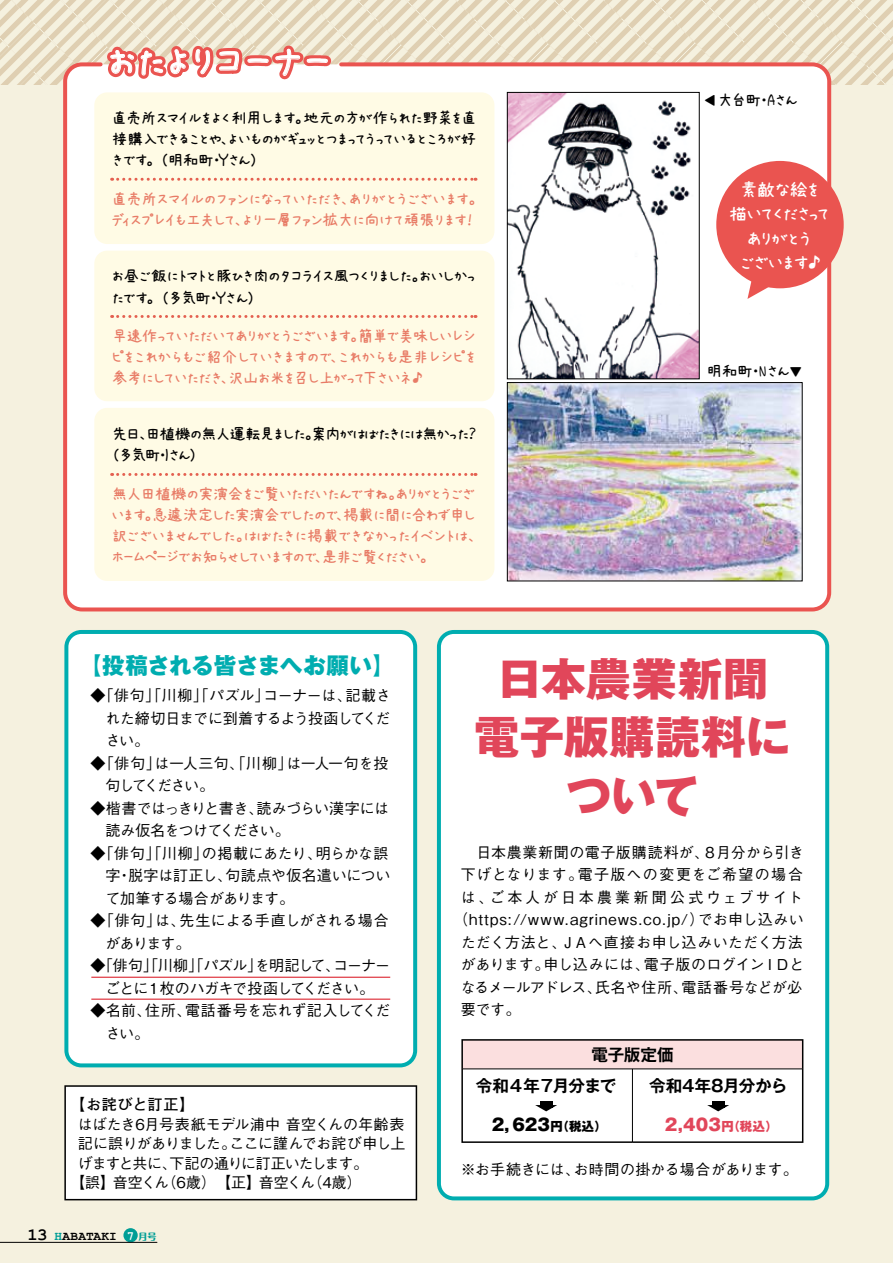
<style>
.page{position:relative;width:893px;height:1263px;background:#f5f1df}
.page>*{position:absolute;margin:0;border:0;box-sizing:border-box;transform-origin:0 0}
.t1{font:800 45px/58.5px "Gothic MB101 Pro";letter-spacing:.005em;color:#e1465a;text-align:center}
.t2{font:40.5px "AP Japanesefont";letter-spacing:-.06em;color:#fff}
.t3{font:800 22.5px "Gothic MB101 Pro";letter-spacing:-.005em;color:#00adb0}
.t4{font:19.95px/24.2px "AP Japanesefont";letter-spacing:-.11em;color:#fff;text-align:center}
.t5{font:700 17.25px "Courier New";color:#000}
.t6{font:16.5px/21px "AP Japanesefont";letter-spacing:-.08em;color:#e87b66}
.t7{font:16.5px/21px "AP Japanesefont";letter-spacing:-.105em;color:#000}
.t8{font:700 16.5px "Gothic MB101 Pro De";letter-spacing:-.02em;color:#000}
.t9{font:800 16.5px "Gothic MB101 Pro";color:#000}
.t10{font:800 16.5px "Gothic MB101 Pro";color:#e1465a}
.t11{font:500 15px/22.5px "Gothic BBB Pr 6 N";letter-spacing:-.01em;color:#000;text-align:right}
.t12{font:500 15px/22.5px "Gothic BBB Pr 6 N";letter-spacing:.055em;color:#000}
.t13{font:500 15px/22.5px "Gothic BBB Pr 6 N";letter-spacing:-.07em;color:#000}
.t14{font:500 15px/22.5px "Gothic BBB Pr 6 N";letter-spacing:.045em;color:#000;text-align:right}
.t15{font:500 15px/22.5px "Gothic BBB Pr 6 N";letter-spacing:.165em;color:#000}
.t16{font:500 15px/22.5px "Gothic BBB Pr 6 N";letter-spacing:-.05em;color:#000}
.t17{font:500 15px "Gothic BBB Pr 6 N";letter-spacing:-.045em;color:#000}
.t18{font:500 15px "Gothic BBB Pr 6 N";letter-spacing:-.06em;color:#000}
.t19{font:500 15px/22.5px "Gothic BBB Pr 6 N";letter-spacing:-.1em;color:#000}
.t20{font:500 15px "Gothic BBB Pr 6 N";letter-spacing:-.035em;color:#000}
.t21{font:700 15px "Futo Go B101 Pr 6 N";letter-spacing:.05em;color:#000}
.t22{font:500 15px "Gothic BBB Pr 6 N";letter-spacing:.015em;color:#000}
.t23{font:700 12.75px "Courier New";letter-spacing:.02em;color:#000}
.t24{font:700 12.75px "Courier New";color:#fff;scale:.9 1}
.t25{font:800 12.3px "Gothic MB101 Pro";color:#000}
.t26{font:800 12.3px "Gothic MB101 Pro";color:#e1465a}
.t27{font:12.3px "irohamaru";color:#000}
.t28{font:800 9px "Maru Fo Pro";color:#009e96}
.s1{color:#009e96}
</style>
<div class="page">
<svg style="left:0;top:0;width:893px;height:84px"></svg>
<div style="left:64px;top:630px;width:353px;height:437px;background:#fff"></div>
<div style="left:437px;top:630px;width:392px;height:570px;background:#fff"></div>
<div style="left:63px;top:62px;width:768px;height:549px;background:#fff;border:4px solid #ea5450;border-radius:17px"></div>
<div style="left:462px;top:1040px;width:341px;height:102px;background:#fff"></div>
<div style="left:462px;top:1040px;width:341px;height:29px;background:#fbdfdf"></div>
<div style="left:461px;top:1039px;width:342px;height:104px;border:2px solid #000"></div>
<hr style="left:632px;top:1069px;width:1px;height:73px;background:#000">
<hr style="left:462px;top:1068px;width:341px;height:1px;background:#000">
<div style="left:540px;top:1101px;width:13px;height:6px;background:#000"></div>
<svg style="left:535px;top:1105px;width:22px;height:6px"></svg>
<div style="left:712px;top:1101px;width:13px;height:6px;background:#000"></div>
<svg style="left:707px;top:1105px;width:22px;height:6px"></svg>
<div style="left:94px;top:92px;width:400px;height:152px;background:#fffbe5;border-radius:13px"></div>
<div style="left:94px;top:251px;width:400px;height:150px;background:#fffbe5;border-radius:13px"></div>
<div style="left:94px;top:408px;width:400px;height:173px;background:#fffbe5;border-radius:13px"></div>
<svg style="left:112px;top:473px;width:364px;height:3px"></svg>
<svg style="left:103px;top:0;width:373px;height:318px"></svg>
<img style="left:509px;top:384px;width:292px;height:195px">
<div style="left:507px;top:382px;width:296px;height:199px;border:1px solid #000"></div>
<img style="left:509px;top:94px;width:189px;height:283px">
<div style="left:507px;top:92px;width:193px;height:287px;border:1px solid #000"></div>
<hr style="left:91px;top:977px;width:299px;height:1px;background:#d80c18">
<hr style="left:91px;top:999px;width:299px;height:1px;background:#d80c18">
<div style="left:716px;top:161px;width:128px;height:127px;background:#ea5450;border-radius:50%"></div>
<svg style="left:747px;top:279px;width:41px;height:20px"></svg>
<div style="left:64px;top:1085px;width:353px;height:115px;background:#fff"></div>
<div style="left:124px;top:1229px;width:13px;height:13px;background:#009e96;border-radius:50%"></div>
<div style="left:123px;top:1228px;width:15px;height:14px;border:2px solid #009e96;border-radius:50%"></div>
<hr style="left:0;top:1242px;width:157px;height:1px;background:#000">
<h2 class="t2" style="left:106px;top:42px;width:226px">おたよりコーナー</h2>
<p class="t7" style="left:112px;top:108px;width:367px">直売所スマイルをよく利用します。地元の方が作られた野菜を直接購入できることやよいものがギュッとつまってうっているところが好</p>
<p class="t7" style="left:167px;top:129px;width:93px;text-indent:53px">、<br>明和町・Ｙさん(</p>
<p class="t7" style="left:112px;top:150px;width:60px">きです。 （</p>
<p class="t6" style="left:111px;top:189px;width:367px">直売所スマイルのファンになっていただき、ありがとうございます。ディスプレイも工夫してより一層ファン拡大に向けて頑張ります!</p>
<p class="t6" style="left:235px;top:210px;width:11px">、</p>
<p class="t7" style="left:167px;top:266px;width:311px;text-indent:-55px">お昼ご飯にトマトと豚ひき肉のタコライス風つくりました。おいしかっ多気町・Ｙさん(</p>
<p class="t7" style="left:112px;top:287px;width:60px">たです。 （</p>
<p class="t6" style="left:111px;top:326px;width:367px">早速作っていただいてありがとうございます。簡単で美味しいレシピをこれからもご紹介していきますのでこれからも是非レシピを</p>
<p class="t6" style="left:111px;top:347px;width:313px;text-indent:219px">、<br>参考にしていただき沢山お米を召し上がって下さいネ♪</p>
<p class="t6" style="left:221px;top:368px;width:11px">、</p>
<p class="t7" style="left:112px;top:423px;width:367px">先日田植機の無人運転見ました案内がはばたきには無かった?</p>
<p class="t7" style="left:305px;top:423px;width:10px">。</p>
<p class="t7" style="left:139px;top:423px;width:11px">、</p>
<p class="t7" style="left:117px;top:444px;width:75px">多気町・Ｉさん</p>
<p class="t7" style="left:189px;top:444px;width:11px">(</p>
<p class="t7" style="left:112px;top:444px;width:11px">（</p>
<p class="t6" style="left:111px;top:484px;width:367px">無人田植機の実演会をご覧いただいたんですね。ありがとうございます。急遽決定した実演会でしたので掲載に間に合わず申し</p>
<p class="t6" style="left:111px;top:505px;width:368px;text-indent:225px">、<br>訳ございませんでした。はばたきに掲載できなかったイベントは、ホームページでお知らせしていますので是非ご覧ください。</p>
<p class="t6" style="left:315px;top:547px;width:11px">、</p>
<p class="t7" style="left:717px;top:89px;width:82px">大台町・Aさん</p>
<p class="t27" style="left:704px;top:92px;width:14px">◀</p>
<h3 class="t4" style="left:728px;top:178px;width:105px">素敵な絵を描いてくださってありがとう<br>ございます♪</h3>
<p class="t7" style="left:706px;top:361px;width:85px">明和町・Nさん</p>
<p class="t27" style="left:787px;top:378px;width:14px;rotate:-90deg">◀</p>
<h3 class="t3" style="left:79px;top:647px;width:317px">【投稿される皆さまへお願い【</h3>
<p class="t11" style="left:345px;top:683px;width:47px">記載さ</p>
<p class="t11" style="left:90px;top:683px;width:181px">◆「俳句」「川柳」「パズル」</p>
<p class="t17" style="left:105px;top:706px;width:287px">れた締切日までに到着するよう投函してくだ</p>
<p class="t11" style="left:105px;top:728px;width:46px">さい。</p>
<p class="t11" style="left:286px;top:751px;width:104px">は一人一句を投</p>
<p class="t11" style="left:263px;top:683px;width:91px">コーナーは、</p>
<p class="t19" style="left:105px;top:751px;width:111px;text-indent:-15px">◆「俳句」<br>句してください。</p>
<p class="t11" style="left:155px;top:751px;width:140px">は一人三句、「川柳」</p>
<p class="t16" style="left:105px;top:796px;width:186px;text-indent:-15px">◆楷書ではっきりと書き、<br>読み仮名をつけてください。</p>
<p class="t11" style="left:257px;top:796px;width:134px">読みづらい漢字には</p>
<p class="t11" style="left:90px;top:841px;width:120px">◆「俳句」「川柳」</p>
<p class="t11" style="left:202px;top:841px;width:122px">の掲載にあたり、</p>
<p class="t11" style="left:316px;top:841px;width:74px">明らかな誤</p>
<p class="t11" style="left:225px;top:863px;width:166px">句読点や仮名遣いについ</p>
<p class="t11" style="left:105px;top:863px;width:16px">字</p>
<p class="t11" style="left:105px;top:886px;width:191px">て加筆する場合があります。</p>
<p class="t11" style="left:179px;top:908px;width:211px">先生による手直しがされる場合</p>
<p class="t11" style="left:129px;top:863px;width:106px">脱字は訂正し、</p>
<p class="t11" style="left:117px;top:863px;width:16px">・</p>
<p class="t11" style="left:105px;top:908px;width:87px;text-align:left;text-indent:-15px">◆「俳句 は」 、があります。</p>
<p class="t11" style="left:90px;top:953px;width:174px">◆「俳句」「川柳」「パズル」</p>
<p class="t18" style="left:105px;top:976px;width:271px">ごとに１枚のハガキで投函してください。</p>
<p class="t11" style="left:185px;top:998px;width:207px">電話番号を忘れず記入してくだ</p>
<p class="t11" style="left:255px;top:953px;width:87px">を明記して、</p>
<p class="t11" style="left:333px;top:953px;width:59px">コーナー</p>
<p class="t11" style="left:90px;top:998px;width:63px">◆名前、さい。</p>
<p class="t11" style="left:145px;top:998px;width:48px">住所、</p>
<p class="t21" style="left:70px;top:1093px;width:126px">【お詫びと訂正【</p>
<p class="t11" style="left:78px;top:1113px;width:329px;line-height:19.5px">はばたき6月号表紙モデル浦中音空くんの年齢表ここに謹んでお詫び申し上</p>
<p class="t13" style="left:170px;top:1133px;width:200px;line-height:19.5px;text-indent:-92px">記に誤りがありました。<br>下記の通りに訂正いたします。</p>
<p class="t11" style="left:78px;top:1151px;width:101px">げますと共に、</p>
<p class="t11" style="left:70px;top:1170px;width:46px">【誤】</p>
<p class="t11" style="left:162px;top:1170px;width:101px">（6歳）　【正】</p>
<p class="t11" style="left:113px;top:1170px;width:58px">音空くん</p>
<p class="t11" style="left:308px;top:1170px;width:56px">（4歳(</p>
<p class="t11" style="left:259px;top:1170px;width:58px">音空くん</p>
<p class="t5" style="left:28px;top:1224px;width:22px">13</p>
<p class="t23" style="left:55px;top:1228px;width:64px"><span class="s1">H</span>ABATAKI</p>
<p class="t24" style="left:127px;top:1228px;width:9px">7</p>
<p class="t28" style="left:138px;top:1230px;width:20px">月号</p>
<h1 class="t1" style="left:474px;top:644px;width:318px">日本農業新聞電子版購読料について</h1>
<p class="t14" style="left:461px;top:840px;width:345px">　日本農業新聞の電子版購読料が８、月分から引き電子版への変更をご希望の場合</p>
<p class="t15" style="left:490px;top:862px;width:314px;text-indent:-29px">下げとなります。<br>ご本人が日本農業新聞公式ウェブサイト</p>
<p class="t11" style="left:461px;top:885px;width:35px">は、</p>
<p class="t12" style="left:560px;top:907px;width:244px;text-indent:-107px">（https://www.agrinews.co.jp ）/<br>ＪＡへ直接お申し込みいただく方法</p>
<p class="t22" style="left:698px;top:908px;width:107px">でお申し込みい</p>
<p class="t11" style="left:461px;top:930px;width:108px">ただく方法と、</p>
<p class="t20" style="left:644px;top:953px;width:162px">電子版のログインＩＤと</p>
<p class="t11" style="left:543px;top:952px;width:108px">申し込みには、</p>
<p class="t11" style="left:461px;top:952px;width:91px">があります。</p>
<p class="t11" style="left:595px;top:975px;width:94px">氏名や住所、</p>
<p class="t11" style="left:681px;top:975px;width:122px">電話番号などが必</p>
<p class="t13" style="left:461px;top:975px;width:143px">なるメールアドレス、要です。</p>
<p class="t8" style="left:591px;top:1041px;width:84px">電子版定価</p>
<p class="t8" style="left:476px;top:1072px;width:81px">令和４年７</p>
<p class="t25" style="left:550px;top:1116px;width:58px">（円税込(</p>
<p class="t8" style="left:553px;top:1072px;width:65px">月分まで</p>
<p class="t9" style="left:492px;top:1111px;width:60px">2，623</p>
<p class="t8" style="left:649px;top:1072px;width:140px">令和4年8月分から</p>
<p class="t26" style="left:721px;top:1116px;width:58px">（円税込(</p>
<p class="t10" style="left:665px;top:1111px;width:58px">2,403</p>
<p class="t11" style="left:461px;top:1157px;width:121px">※お手続きには、</p>
<p class="t11" style="left:573px;top:1157px;width:226px">お時間の掛かる場合があります。</p>
</div>
